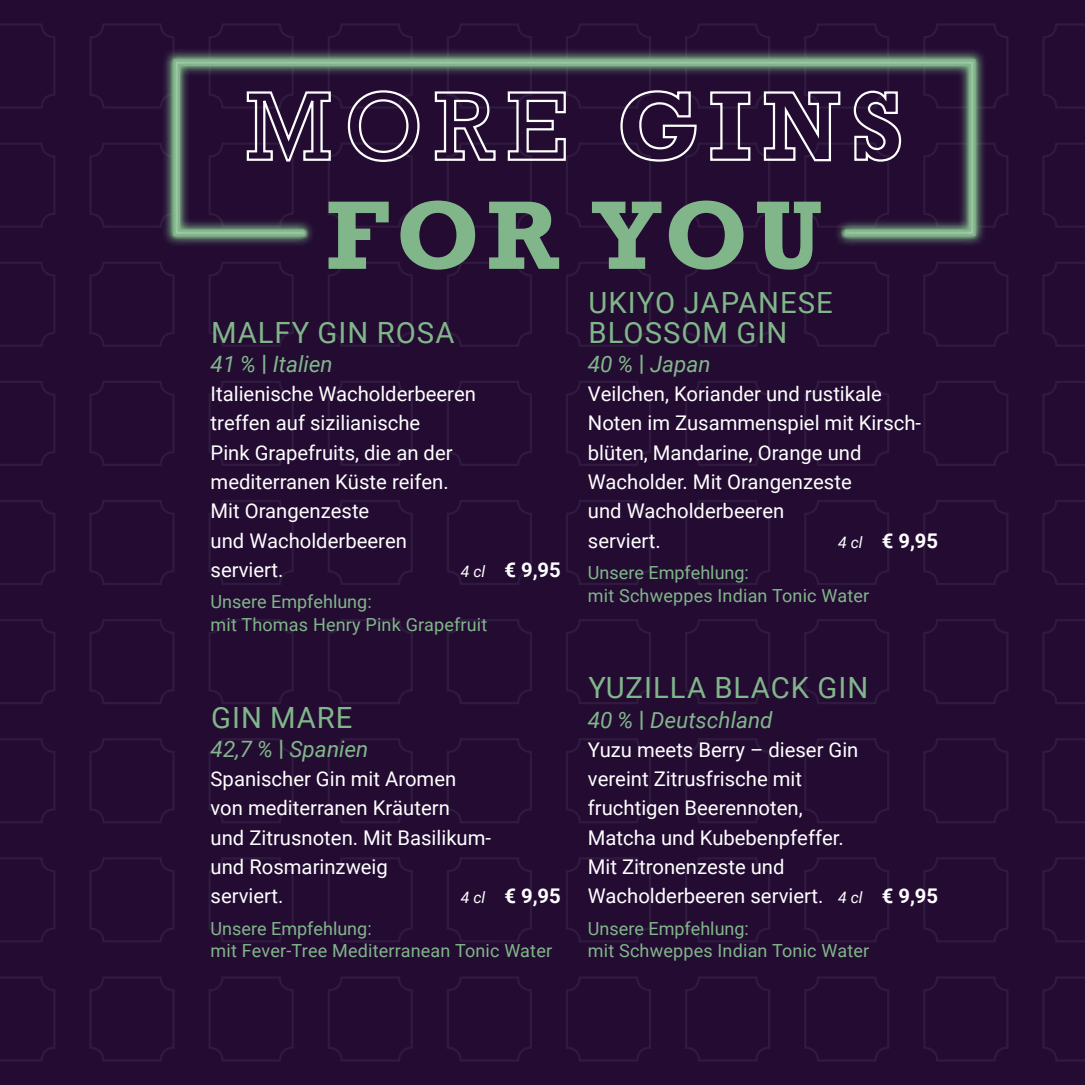
<style>
.page{position:relative;width:1085px;height:1085px;background:#fff}
.page>*{position:absolute;margin:0;border:0;box-sizing:border-box;transform-origin:0 0}
.t1{font:700 91.35px/109.1px "Rockwell";letter-spacing:.07em;color:#81b68a;text-align:center}
.t2{font:29.25px/29.2px "Roboto";letter-spacing:.035em;color:#81b68a}
.t3{font:italic 22.5px "Roboto";color:#81b68a}
.t4{font:20.25px/29.2px "Roboto";color:#fff}
.t5{font:700 20.25px "Roboto";color:#fff}
.t6{font:18px/22.5px "Roboto";letter-spacing:.01em;color:#81b68a}
.s1{font-weight:400;color:#fff}
.s2{color:#fff}
.s3{font-weight:700;font-style:normal}
.s4{font-weight:400;font-style:italic;font-size:15.75px}
.s5{font-style:italic;font-size:15.75px}
.s6{font-weight:700}
</style>
<div class="page">
<div style="left:0;top:0;width:1084px;height:1084px;background:#230b32"></div>
<hr style="left:1084px;top:0;width:1px;height:1084px;background:#230b32">
<svg style="left:0;top:24px;width:55px;height:84px"></svg>
<div style="left:89px;top:23px;width:85px;height:86px;border:2px solid #301a3f;border-radius:13px"></div>
<div style="left:208px;top:23px;width:86px;height:86px;border:2px solid #301a3f;border-radius:13px"></div>
<div style="left:327px;top:23px;width:86px;height:86px;border:2px solid #301a3f;border-radius:13px"></div>
<div style="left:446px;top:23px;width:86px;height:86px;border:2px solid #301a3f;border-radius:13px"></div>
<div style="left:565px;top:23px;width:86px;height:86px;border:2px solid #301a3f;border-radius:13px"></div>
<div style="left:685px;top:23px;width:85px;height:86px;border:2px solid #301a3f;border-radius:13px"></div>
<div style="left:804px;top:23px;width:85px;height:86px;border:2px solid #301a3f;border-radius:13px"></div>
<div style="left:923px;top:23px;width:85px;height:86px;border:2px solid #301a3f;border-radius:13px"></div>
<svg style="left:1043px;top:24px;width:41px;height:84px"></svg>
<svg style="left:0;top:143px;width:55px;height:85px"></svg>
<div style="left:89px;top:142px;width:85px;height:86px;border:2px solid #301a3f;border-radius:13px"></div>
<div style="left:923px;top:142px;width:85px;height:86px;border:2px solid #301a3f;border-radius:13px"></div>
<svg style="left:1043px;top:143px;width:41px;height:85px"></svg>
<svg style="left:0;top:262px;width:55px;height:85px"></svg>
<div style="left:89px;top:261px;width:85px;height:86px;border:2px solid #301a3f;border-radius:13px"></div>
<div style="left:208px;top:261px;width:86px;height:86px;border:2px solid #301a3f;border-radius:13px"></div>
<div style="left:327px;top:261px;width:86px;height:86px;border:2px solid #301a3f;border-radius:13px"></div>
<div style="left:446px;top:261px;width:86px;height:86px;border:2px solid #301a3f;border-radius:13px"></div>
<div style="left:565px;top:261px;width:86px;height:86px;border:2px solid #301a3f;border-radius:13px"></div>
<div style="left:685px;top:261px;width:85px;height:86px;border:2px solid #301a3f;border-radius:13px"></div>
<div style="left:804px;top:261px;width:85px;height:86px;border:2px solid #301a3f;border-radius:13px"></div>
<div style="left:923px;top:261px;width:85px;height:86px;border:2px solid #301a3f;border-radius:13px"></div>
<svg style="left:1043px;top:262px;width:41px;height:85px"></svg>
<svg style="left:0;top:381px;width:55px;height:85px"></svg>
<div style="left:89px;top:381px;width:85px;height:85px;border:2px solid #301a3f;border-radius:13px"></div>
<div style="left:208px;top:381px;width:86px;height:85px;border:2px solid #301a3f;border-radius:13px"></div>
<div style="left:327px;top:381px;width:86px;height:85px;border:2px solid #301a3f;border-radius:13px"></div>
<div style="left:446px;top:381px;width:86px;height:85px;border:2px solid #301a3f;border-radius:13px"></div>
<div style="left:565px;top:381px;width:86px;height:85px;border:2px solid #301a3f;border-radius:13px"></div>
<div style="left:685px;top:381px;width:85px;height:85px;border:2px solid #301a3f;border-radius:13px"></div>
<div style="left:804px;top:381px;width:85px;height:85px;border:2px solid #301a3f;border-radius:13px"></div>
<div style="left:923px;top:381px;width:85px;height:85px;border:2px solid #301a3f;border-radius:13px"></div>
<svg style="left:1043px;top:381px;width:41px;height:85px"></svg>
<svg style="left:0;top:500px;width:55px;height:85px"></svg>
<div style="left:89px;top:500px;width:85px;height:85px;border:2px solid #301a3f;border-radius:13px"></div>
<div style="left:208px;top:500px;width:86px;height:85px;border:2px solid #301a3f;border-radius:13px"></div>
<div style="left:327px;top:500px;width:86px;height:85px;border:2px solid #301a3f;border-radius:13px"></div>
<div style="left:446px;top:500px;width:86px;height:85px;border:2px solid #301a3f;border-radius:13px"></div>
<div style="left:565px;top:500px;width:86px;height:85px;border:2px solid #301a3f;border-radius:13px"></div>
<div style="left:685px;top:500px;width:85px;height:85px;border:2px solid #301a3f;border-radius:13px"></div>
<div style="left:804px;top:500px;width:85px;height:85px;border:2px solid #301a3f;border-radius:13px"></div>
<div style="left:923px;top:500px;width:85px;height:85px;border:2px solid #301a3f;border-radius:13px"></div>
<svg style="left:1043px;top:500px;width:41px;height:85px"></svg>
<svg style="left:0;top:619px;width:55px;height:85px"></svg>
<div style="left:89px;top:619px;width:85px;height:85px;border:2px solid #301a3f;border-radius:13px"></div>
<div style="left:208px;top:619px;width:86px;height:85px;border:2px solid #301a3f;border-radius:13px"></div>
<div style="left:327px;top:619px;width:86px;height:85px;border:2px solid #301a3f;border-radius:13px"></div>
<div style="left:446px;top:619px;width:86px;height:85px;border:2px solid #301a3f;border-radius:13px"></div>
<div style="left:565px;top:619px;width:86px;height:85px;border:2px solid #301a3f;border-radius:13px"></div>
<div style="left:685px;top:619px;width:85px;height:85px;border:2px solid #301a3f;border-radius:13px"></div>
<div style="left:804px;top:619px;width:85px;height:85px;border:2px solid #301a3f;border-radius:13px"></div>
<div style="left:923px;top:619px;width:85px;height:85px;border:2px solid #301a3f;border-radius:13px"></div>
<svg style="left:1043px;top:619px;width:41px;height:85px"></svg>
<svg style="left:0;top:738px;width:55px;height:85px"></svg>
<div style="left:89px;top:738px;width:85px;height:85px;border:2px solid #301a3f;border-radius:13px"></div>
<div style="left:208px;top:738px;width:86px;height:85px;border:2px solid #301a3f;border-radius:13px"></div>
<div style="left:327px;top:738px;width:86px;height:85px;border:2px solid #301a3f;border-radius:13px"></div>
<div style="left:446px;top:738px;width:86px;height:85px;border:2px solid #301a3f;border-radius:13px"></div>
<div style="left:565px;top:738px;width:86px;height:85px;border:2px solid #301a3f;border-radius:13px"></div>
<div style="left:685px;top:738px;width:85px;height:85px;border:2px solid #301a3f;border-radius:13px"></div>
<div style="left:804px;top:738px;width:85px;height:85px;border:2px solid #301a3f;border-radius:13px"></div>
<div style="left:923px;top:738px;width:85px;height:85px;border:2px solid #301a3f;border-radius:13px"></div>
<svg style="left:1043px;top:738px;width:41px;height:85px"></svg>
<svg style="left:0;top:857px;width:55px;height:85px"></svg>
<div style="left:89px;top:857px;width:85px;height:85px;border:2px solid #301a3f;border-radius:13px"></div>
<div style="left:208px;top:857px;width:86px;height:85px;border:2px solid #301a3f;border-radius:13px"></div>
<div style="left:327px;top:857px;width:86px;height:85px;border:2px solid #301a3f;border-radius:13px"></div>
<div style="left:446px;top:857px;width:86px;height:85px;border:2px solid #301a3f;border-radius:13px"></div>
<div style="left:565px;top:857px;width:86px;height:85px;border:2px solid #301a3f;border-radius:13px"></div>
<div style="left:685px;top:857px;width:85px;height:85px;border:2px solid #301a3f;border-radius:13px"></div>
<div style="left:804px;top:857px;width:85px;height:85px;border:2px solid #301a3f;border-radius:13px"></div>
<div style="left:923px;top:857px;width:85px;height:85px;border:2px solid #301a3f;border-radius:13px"></div>
<svg style="left:1043px;top:857px;width:41px;height:85px"></svg>
<svg style="left:0;top:977px;width:55px;height:84px"></svg>
<div style="left:89px;top:976px;width:85px;height:85px;border:2px solid #301a3f;border-radius:13px"></div>
<div style="left:208px;top:976px;width:86px;height:85px;border:2px solid #301a3f;border-radius:13px"></div>
<div style="left:327px;top:976px;width:86px;height:85px;border:2px solid #301a3f;border-radius:13px"></div>
<div style="left:446px;top:976px;width:86px;height:85px;border:2px solid #301a3f;border-radius:13px"></div>
<div style="left:565px;top:976px;width:86px;height:85px;border:2px solid #301a3f;border-radius:13px"></div>
<div style="left:685px;top:976px;width:85px;height:85px;border:2px solid #301a3f;border-radius:13px"></div>
<div style="left:804px;top:976px;width:85px;height:85px;border:2px solid #301a3f;border-radius:13px"></div>
<div style="left:923px;top:976px;width:85px;height:85px;border:2px solid #301a3f;border-radius:13px"></div>
<svg style="left:1043px;top:977px;width:41px;height:84px"></svg>
<svg style="left:162px;top:48px;width:824px;height:198px"></svg>
<svg style="left:170px;top:57px;width:808px;height:182px"></svg>
<div style="left:175px;top:57px;width:801px;height:178px;background:#fff;opacity:.65"></div>
<h1 class="t1" style="left:245px;top:71px;width:660px"><span class="s1">MORE</span> <span class="s2">GINS<br></span>FOR YOU</h1>
<h2 class="t2" style="left:211px;top:316px;width:245px">MALFY GIN ROSA</h2>
<p class="t3" style="left:210px;top:348px;width:124px">41 % <span class="s3">|</span> Italien</p>
<p class="t4" style="left:210px;top:378px;width:267px">Italienische Wacholderbeeren treffen auf sizilianische<br>Pink Grapefruits, die an der mediterranen Küste reifen.<br>Mit Orangenzeste<br>und Wacholderbeeren serviert.</p>
<p class="t5" style="left:461px;top:555px;width:101px"><span class="s4">4 cl</span> € 9,95</p>
<p class="t6" style="left:210px;top:590px;width:278px">Unsere Empfehlung:<br>mit Thomas Henry Pink Grapefruit</p>
<h2 class="t2" style="left:211px;top:701px;width:143px">GIN MARE</h2>
<p class="t3" style="left:210px;top:733px;width:159px">42,7 % <span class="s3">|</span> Spanien</p>
<p class="t4" style="left:210px;top:763px;width:282px">Spanischer Gin mit Aromen von mediterranen Kräutern<br>und Zitrusnoten. Mit Basilikum&shy;und Rosmarinzweig<br>serviert.</p>
<p class="t5" style="left:461px;top:881px;width:101px"><span class="s4">4 cl</span> € 9,95</p>
<p class="t6" style="left:210px;top:916px;width:343px">Unsere Empfehlung:<br>mit Fever-Tree Mediterranean Tonic Water</p>
<h2 class="t2" style="left:588px;top:287px;width:246px">UKIYO JAPANESE<br>BLOSSOM GIN</h2>
<p class="t3" style="left:588px;top:348px;width:124px">40 % <span class="s3">|</span> Japan</p>
<p class="t4" style="left:588px;top:378px;width:335px">Veilchen, Koriander und rustikale<br>Noten im Zusammenspiel mit Kirsch&shy;blüten, Mandarine, Orange und<br>Wacholder. Mit Orangenzeste<br>und Wacholderbeeren<br>serviert.</p>
<p class="t5" style="left:838px;top:526px;width:101px"><span class="s4">4 cl</span> € 9,95</p>
<p class="t6" style="left:588px;top:560px;width:283px">Unsere Empfehlung:<br>mit Schweppes Indian Tonic Water</p>
<h2 class="t2" style="left:588px;top:672px;width:281px">YUZILLA BLACK GIN</h2>
<p class="t3" style="left:588px;top:703px;width:186px">40 % <span class="s3">|</span> Deutschland</p>
<p class="t4" style="left:588px;top:734px;width:352px">Yuzu meets Berry – dieser Gin<br>vereint Zitrusfrische mit<br>fruchtigen Beerennoten,<br>Matcha und Kubebenpfeffer.<br>Mit Zitronenzeste und<br>Wacholderbeeren serviert. <span class="s5">4 cl</span> <span class="s6">€ 9,95</span></p>
<p class="t6" style="left:588px;top:916px;width:283px">Unsere Empfehlung:<br>mit Schweppes Indian Tonic Water</p>
</div>
